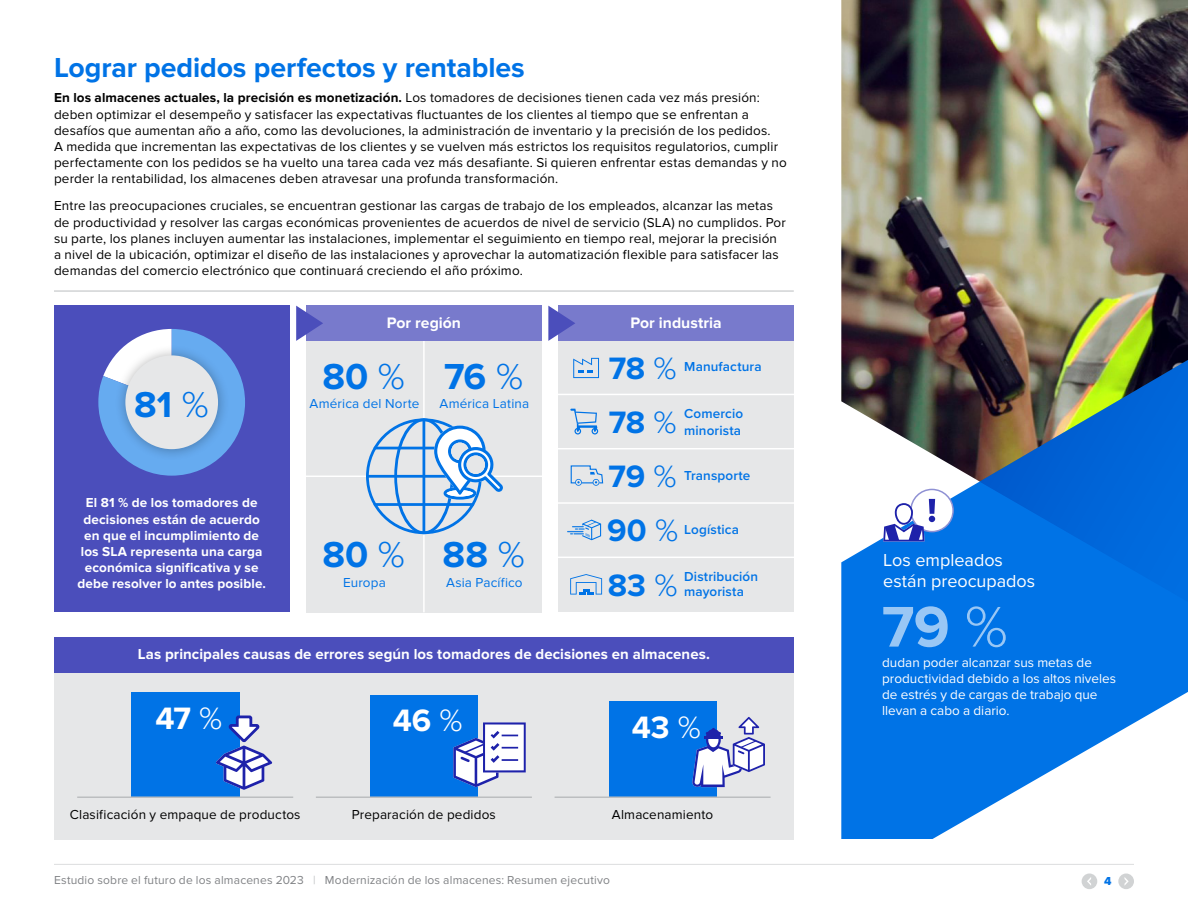
<style>
.page{position:relative;width:1188px;height:918px;background:#fff}
.page>*{position:absolute;margin:0;border:0;box-sizing:border-box;transform-origin:0 0}
.t1{font:700 59.4px "Proxima Nova";color:#99c7f5}
.t2{font:700 37.5px "Proxima Nova";color:#0073e6}
.t3{font:700 37.35px "Proxima Nova";color:#0073e6}
.t4{font:700 32.1px "Proxima Nova";letter-spacing:-.005em;color:#0073e6}
.t5{font:700 32.1px "Proxima Nova";color:#fff}
.t6{font:700 28.5px "Proxima Nova";letter-spacing:-.005em;color:#0073e6}
.t7{font:18px/21px "Proxima Nova";color:#fff}
.t8{font:700 15.75px "Proxima Nova";color:#fff}
.t9{font:700 15px "Proxima Nova";letter-spacing:.005em;color:#fff}
.t10{font:13.5px/16.2px "Proxima Nova";letter-spacing:.01em;color:#000}
.t11{font:700 13.5px/16.2px "Proxima Nova";letter-spacing:.01em;color:#fff;text-align:center}
.t12{font:13.5px/16.2px "Proxima Nova";color:#fff}
.t13{font:600 13.5px "Proxima Nova";letter-spacing:.01em;color:#0073e6}
.t14{font:13.5px "Proxima Nova";letter-spacing:.01em;color:#0073e6}
.t15{font:12px "Proxima Nova";letter-spacing:.015em;color:#808285}
.t16{font:12px "Proxima Nova Extrabld";color:#0073e6}
.s1{font-weight:700}
.s2{font-weight:300}
.s3{color:#bcbec0}
</style>
<div class="page">
<div style="left:54px;top:665px;width:740px;height:175px;background:#e6e7e8"></div>
<div style="left:54px;top:637px;width:740px;height:35px;background:#4b4ebb"></div>
<div style="left:370px;top:695px;width:108px;height:102px;background:#0073e6"></div>
<div style="left:609px;top:702px;width:108px;height:95px;background:#0073e6"></div>
<hr style="left:555px;top:796px;width:216px;height:2px;background:#bcbec0">
<div style="left:131px;top:693px;width:108px;height:104px;background:#0073e6"></div>
<hr style="left:77px;top:796px;width:216px;height:2px;background:#bcbec0">
<div style="left:306px;top:340px;width:236px;height:272px;background:#e6e7e8"></div>
<hr style="left:423px;top:323px;width:2px;height:289px;background:#fff">
<hr style="left:302px;top:476px;width:248px;height:1px;background:#fff">
<div style="left:558px;top:306px;width:236px;height:306px;background:#e6e7e8"></div>
<div style="left:558px;top:306px;width:236px;height:35px;background:#787acc"></div>
<img style="left:841px;top:0;width:347px;height:360px">
<svg style="left:841px;top:360px;width:347px;height:479px;fill:#0073e6"></svg>
<svg style="left:848px;top:360px;width:340px;height:322px;background:#2873be"></svg>
<hr style="left:54px;top:864px;width:1080px;height:1px;background:#dcddde">
<div style="left:1118px;top:874px;width:16px;height:15px;background:#d1d3d4;border-radius:50%"></div>
<svg style="left:1124px;top:877px;width:5px;height:9px"></svg>
<div style="left:1082px;top:874px;width:15px;height:15px;background:#d1d3d4;border-radius:50%"></div>
<svg style="left:1087px;top:877px;width:4px;height:8px"></svg>
<div style="left:54px;top:306px;width:235px;height:306px;background:#4b4ebb"></div>
<hr style="left:54px;top:290px;width:740px;height:2px;background:#d1d3d4">
<div style="left:911px;top:489px;width:42px;height:43px;background:#fff;border-radius:50%"></div>
<div style="left:910px;top:489px;width:44px;height:43px;border:2px solid #8f91d4;border-radius:50%"></div>
<svg style="left:882px;top:499px;width:53px;height:43px"></svg>
<svg style="left:98px;top:329px;width:147px;height:147px"></svg>
<div style="left:114px;top:344px;width:116px;height:116px;background:#000;opacity:.3"></div>
<div style="left:125px;top:355px;width:93px;height:94px;background:#e6e7e8;border-radius:50%"></div>
<div style="left:306px;top:306px;width:236px;height:35px;background:#787acc"></div>
<svg style="left:296px;top:306px;width:27px;height:35px"></svg>
<svg style="left:548px;top:306px;width:27px;height:35px"></svg>
<hr style="left:555px;top:394px;width:247px;height:1px;background:#fff">
<svg style="left:366px;top:418px;width:137px;height:116px"></svg>
<hr style="left:554px;top:448px;width:248px;height:1px;background:#fff">
<hr style="left:554px;top:502px;width:248px;height:2px;background:#fff">
<hr style="left:554px;top:557px;width:248px;height:1px;background:#fff">
<svg style="left:573px;top:358px;width:26px;height:20px"></svg>
<svg style="left:570px;top:409px;width:28px;height:26px"></svg>
<svg style="left:570px;top:465px;width:34px;height:21px"></svg>
<svg style="left:570px;top:574px;width:32px;height:21px"></svg>
<svg style="left:567px;top:520px;width:34px;height:20px"></svg>
<hr style="left:316px;top:796px;width:216px;height:2px;background:#bcbec0">
<svg style="left:216px;top:714px;width:56px;height:76px"></svg>
<svg style="left:692px;top:717px;width:73px;height:70px"></svg>
<svg style="left:453px;top:722px;width:73px;height:65px"></svg>
<h3 class="t6" style="left:54px;top:51px;width:472px">Lograr pedidos perfectos y rentables</h3>
<p class="t10" style="left:54px;top:90px;width:734px"><span class="s1">En los almacenes actuales, la precisión es monetización.</span> Los tomadores de decisiones tienen cada vez más presión: deben optimizar el desempeño y satisfacer las expectativas fluctuantes de los clientes al tiempo que se enfrentan a desafíos que aumentan año a año, como las devoluciones, la administración de inventario y la precisión de los pedidos.<br>A medida que incrementan las expectativas de los clientes y se vuelven más estrictos los requisitos regulatorios, cumplir perfectamente con los pedidos se ha vuelto una tarea cada vez más desafiante. Si quieren enfrentar estas demandas y no perder la rentabilidad, los almacenes deben atravesar una profunda transformación.</p>
<p class="t10" style="left:54px;top:198px;width:733px">Entre las preocupaciones cruciales, se encuentran gestionar las cargas de trabajo de los empleados, alcanzar las metas de productividad y resolver las cargas económicas provenientes de acuerdos de nivel de servicio (SLA) no cumplidos. Por su parte, los planes incluyen aumentar las instalaciones, implementar el seguimiento en tiempo real, mejorar la precisión a nivel de la ubicación, optimizar el diseño de las instalaciones y aprovechar la automatización flexible para satisfacer las demandas del comercio electrónico que continuará creciendo el año próximo.</p>
<h3 class="t3" style="left:134px;top:383px;width:76px">81 <span class="s2">%</span></h3>
<p class="t11" style="left:77px;top:495px;width:190px">El 81 % de los tomadores de decisiones están de acuerdo en que el incumplimiento de los SLA representa una carga económica significativa y se debe resolver lo antes posible.</p>
<p class="t8" style="left:387px;top:314px;width:76px">Por región</p>
<p class="t8" style="left:630px;top:314px;width:93px">Por industria</p>
<h3 class="t4" style="left:609px;top:349px;width:70px">78 <span class="s2">%</span></h3>
<h2 class="t2" style="left:322px;top:355px;width:84px">80 <span class="s2">%</span></h2>
<p class="t13" style="left:684px;top:356px;width:79px">Manufactura</p>
<p class="t14" style="left:440px;top:396px;width:91px">América Latina</p>
<h2 class="t2" style="left:444px;top:355px;width:80px">76 <span class="s2">%</span></h2>
<p class="t14" style="left:310px;top:396px;width:111px">América del Norte</p>
<p class="t13" style="left:684px;top:404px;width:60px">Comercio</p>
<h3 class="t4" style="left:609px;top:404px;width:70px">78 <span class="s2">%</span></h3>
<p class="t13" style="left:684px;top:420px;width:58px">minorista</p>
<h2 class="t2" style="left:322px;top:533px;width:84px">80 <span class="s2">%</span></h2>
<p class="t14" style="left:343px;top:575px;width:44px">Europa</p>
<h2 class="t2" style="left:442px;top:533px;width:84px">88 <span class="s2">%</span></h2>
<p class="t14" style="left:446px;top:575px;width:78px">Asia Pacífico</p>
<h3 class="t4" style="left:609px;top:458px;width:70px">79 <span class="s2">%</span></h3>
<p class="t13" style="left:684px;top:465px;width:68px">Transporte</p>
<h3 class="t4" style="left:607px;top:512px;width:72px">90 <span class="s2">%</span></h3>
<p class="t13" style="left:684px;top:519px;width:56px">Logística</p>
<p class="t13" style="left:684px;top:567px;width:75px">Distribución</p>
<h3 class="t4" style="left:608px;top:566px;width:71px">83 <span class="s2">%</span></h3>
<p class="t13" style="left:684px;top:582px;width:61px">mayorista</p>
<p class="t9" style="left:138px;top:645px;width:573px">Las principales causas de errores según los tomadores de decisiones en almacenes.</p>
<h3 class="t5" style="left:156px;top:700px;width:68px">47 <span class="s2">%</span></h3>
<p class="t10" style="left:70px;top:806px;width:232px">Clasificación y empaque de productos</p>
<h3 class="t5" style="left:393px;top:702px;width:71px">46 <span class="s2">%</span></h3>
<p class="t10" style="left:352px;top:806px;width:146px">Preparación de pedidos</p>
<h3 class="t5" style="left:632px;top:709px;width:71px">43 <span class="s2">%</span></h3>
<p class="t10" style="left:612px;top:806px;width:103px">Almacenamiento</p>
<p class="t15" style="left:54px;top:873px;width:557px">Estudio sobre el futuro de los almacenes 2023 <span class="s3">|</span> Modernización de los almacenes: Resumen ejecutivo</p>
<h3 class="t7" style="left:883px;top:550px;width:153px">Los empleados están preocupados</h3>
<h1 class="t1" style="left:882px;top:593px;width:127px">79 <span class="s2">%</span></h1>
<p class="t12" style="left:882px;top:654px;width:235px">dudan poder alcanzar sus metas de productividad debido a los altos niveles de estrés y de cargas de trabajo que llevan a cabo a diario.</p>
<p class="t16" style="left:1104px;top:872px;width:9px">4</p>
</div>
